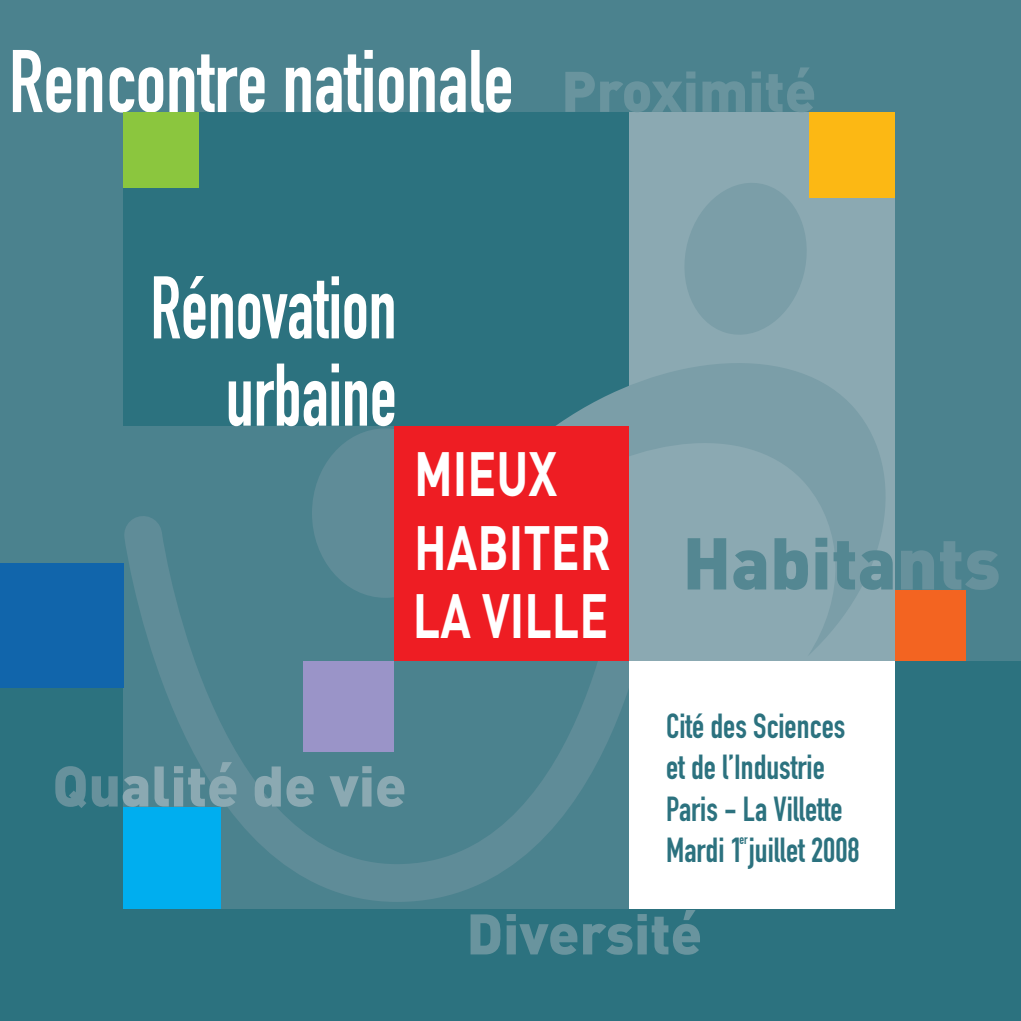
<style>
.page{position:relative;width:1021px;height:1021px;background:#fff}
.page>*{position:absolute;margin:0;border:0;box-sizing:border-box;transform-origin:0 0}
.t1{font:87.3px "DIN Engschrift Alternate";color:#fff;scale:.94 1}
.t2{font:87.3px/87.3px "DIN Engschrift Alternate";color:#fff;text-align:right;scale:.83 1}
.t3{font:900 72px "DIN";color:#548792}
.t4{font:700 61.65px/74px "DIN";color:#fff;scale:.78 1}
.t5{font:900 56.25px "DIN";color:#69949e}
.t6{font:900 56.25px "DIN";color:#8ba9b2}
.t7{font:34.2px/41.2px "DIN Engschrift Alternate";color:#2c727f;scale:.96 1}
.t8{font:13.28px "DIN Engschrift Alternate";color:#2c727f;scale:.96 1}
.s1{color:#67919c}
</style>
<div class="page">
<div style="left:0;top:0;width:1020px;height:1020px;background:#2c727f"></div>
<div style="left:0;top:0;width:1020px;height:660px;background:#4b828e"></div>
<hr style="left:0;top:0;width:1px;height:1020px;background:#2c727f">
<hr style="left:0;top:381px;width:1px;height:445px;background:#4b828e">
<div style="left:123px;top:113px;width:730px;height:730px;background:#2c727f"></div>
<div style="left:123px;top:426px;width:506px;height:483px;background:#4b828e"></div>
<div style="left:312px;top:428px;width:147px;height:170px;background:#5f8c98;border-radius:50%"></div>
<svg style="left:100px;top:503px;width:575px;height:406px"></svg>
<div style="left:629px;top:624px;width:265px;height:284px;background:#fff"></div>
<div style="left:123px;top:807px;width:98px;height:101px;background:#00aeef"></div>
<div style="left:123px;top:113px;width:75px;height:75px;background:#8bc63e"></div>
<div style="left:0;top:563px;width:123px;height:124px;background:#1165ab"></div>
<div style="left:629px;top:113px;width:265px;height:548px;background:#8ba9b2"></div>
<svg style="left:685px;top:183px;width:122px;height:152px"></svg>
<svg style="left:556px;top:341px;width:339px;height:315px"></svg>
<div style="left:394px;top:426px;width:234px;height:235px;background:#ee1d23"></div>
<div style="left:809px;top:113px;width:85px;height:85px;background:#fcb814"></div>
<div style="left:304px;top:661px;width:90px;height:90px;background:#9a94c8"></div>
<div style="left:894px;top:590px;width:71px;height:71px;background:#f36421"></div>
<h1 class="t1" style="left:9px;top:50px;width:538px">Rencontre nationale</h1>
<h3 class="t5" style="left:561px;top:60px;width:256px">Proximité</h3>
<h1 class="t2" style="left:150px;top:272px;width:298px">Rénovation urbaine</h1>
<h3 class="t4" style="left:414px;top:438px;width:254px">MIEUX<br>HABITER</h3>
<h3 class="t4" style="left:413px;top:579px;width:252px">LA VILLE</h3>
<h2 class="t3" style="left:682px;top:522px;width:320px">Habita<span class="s1">nts</span></h2>
<h3 class="t6" style="left:53px;top:754px;width:355px"><span class="s1">Qu</span>alité de vie</h3>
<p class="t7" style="left:666px;top:709px;width:203px">Cité des Sciences et de l’Industrie<br>Paris - La Villette<br>Mardi 1 juillet 2008</p>
<p class="t8" style="left:739px;top:834px;width:10px">er</p>
<h3 class="t5" style="left:466px;top:902px;width:237px">Diversité</h3>
</div>
